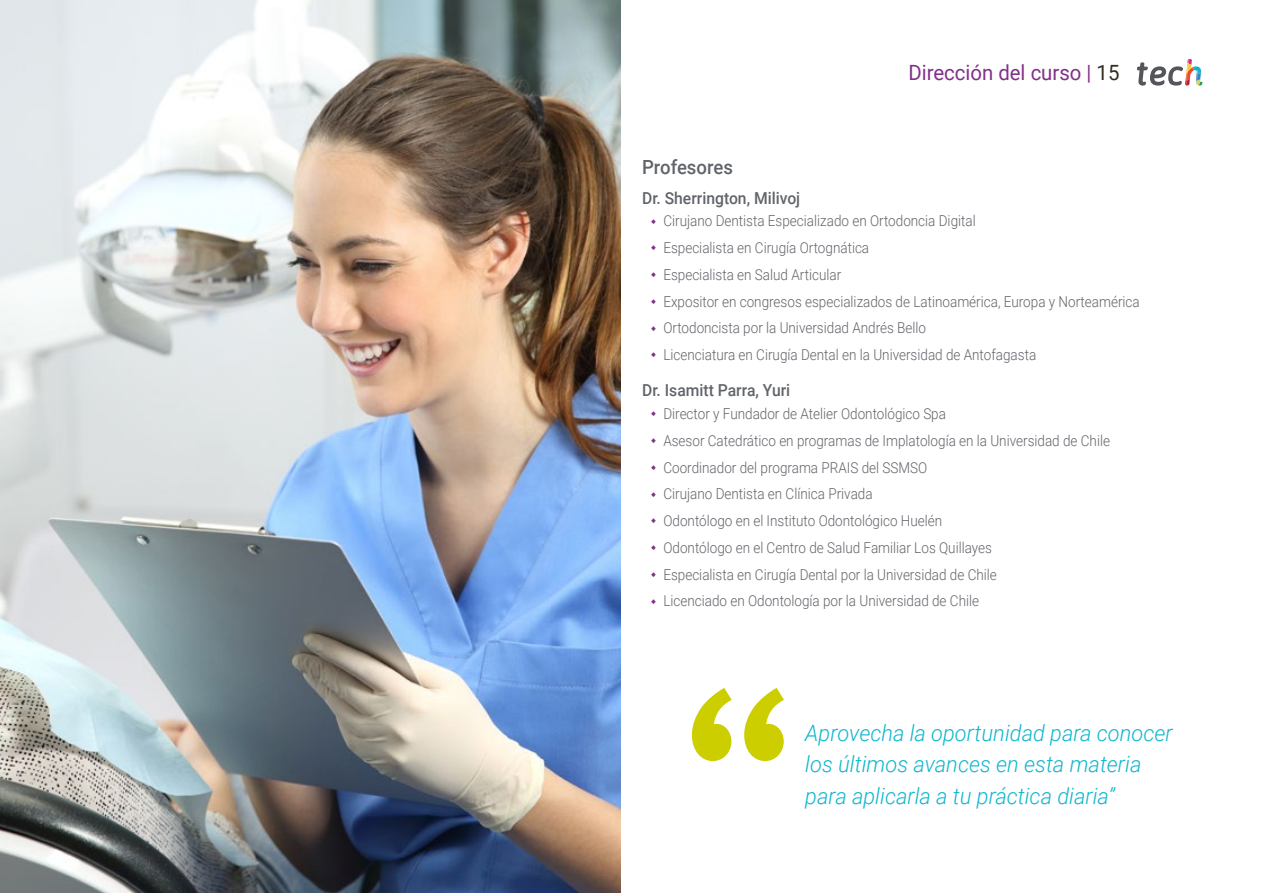
<style>
.page{position:relative;width:1263px;height:893px;background:#fff}
.page>*{position:absolute;margin:0;border:0;box-sizing:border-box;transform-origin:0 0}
.t1{font:italic 300 22.5px/31.5px "Roboto";color:#0fb6cf}
.t2{font:21px "Roboto";color:#813089}
.t3{font:500 19.5px "Roboto";color:#61646a;scale:.95 1}
.t4{font:500 16.5px "Roboto";color:#61646a;scale:.95 1}
.t5{font:300 15px/26.7px "Roboto";color:#61646a;scale:.9 1}
.s1{color:#312e20}
</style>
<div class="page">
<svg style="left:1137px;top:59px;width:65px;height:27px"></svg>
<img style="left:0;top:0;width:621px;height:893px">
<svg style="left:692px;top:688px;width:92px;height:73px"></svg>
<h2 class="t2" style="left:908px;top:57px;width:213px">Dirección del curso | <span class="s1">15</span></h2>
<h3 class="t3" style="left:642px;top:154px;width:97px">Profesores</h3>
<p class="t4" style="left:642px;top:186px;width:168px">Dr. Sherrington, Milivoj</p>
<p class="t5" style="left:663px;top:207px;width:531px">Cirujano Dentista Especializado en Ortodoncia Digital<br>Especialista en Cirugía Ortognática<br>Especialista en Salud Articular<br>Expositor en congresos especializados de Latinoamérica, Europa y Norteamérica Ortodoncista por la Universidad Andrés Bello<br>Licenciatura en Cirugía Dental en la Universidad de Antofagasta</p>
<p class="t4" style="left:642px;top:379px;width:157px">Dr. Isamitt Parra, Yuri</p>
<p class="t5" style="left:663px;top:400px;width:498px">Director y Fundador de Atelier Odontológico Spa<br>Asesor Catedrático en programas de Implatología en la Universidad de Chile Coordinador del programa PRAIS del SSMSO<br>Cirujano Dentista en Clínica Privada<br>Odontólogo en el Instituto Odontológico Huelén<br>Odontólogo en el Centro de Salud Familiar Los Quillayes<br>Especialista en Cirugía Dental por la Universidad de Chile<br>Licenciado en Odontología por la Universidad de Chile</p>
<h1 class="t1" style="left:805px;top:716px;width:369px">Aprovecha la oportunidad para conocer los últimos avances en esta materia para aplicarla a tu práctica diaria”</h1>
</div>
